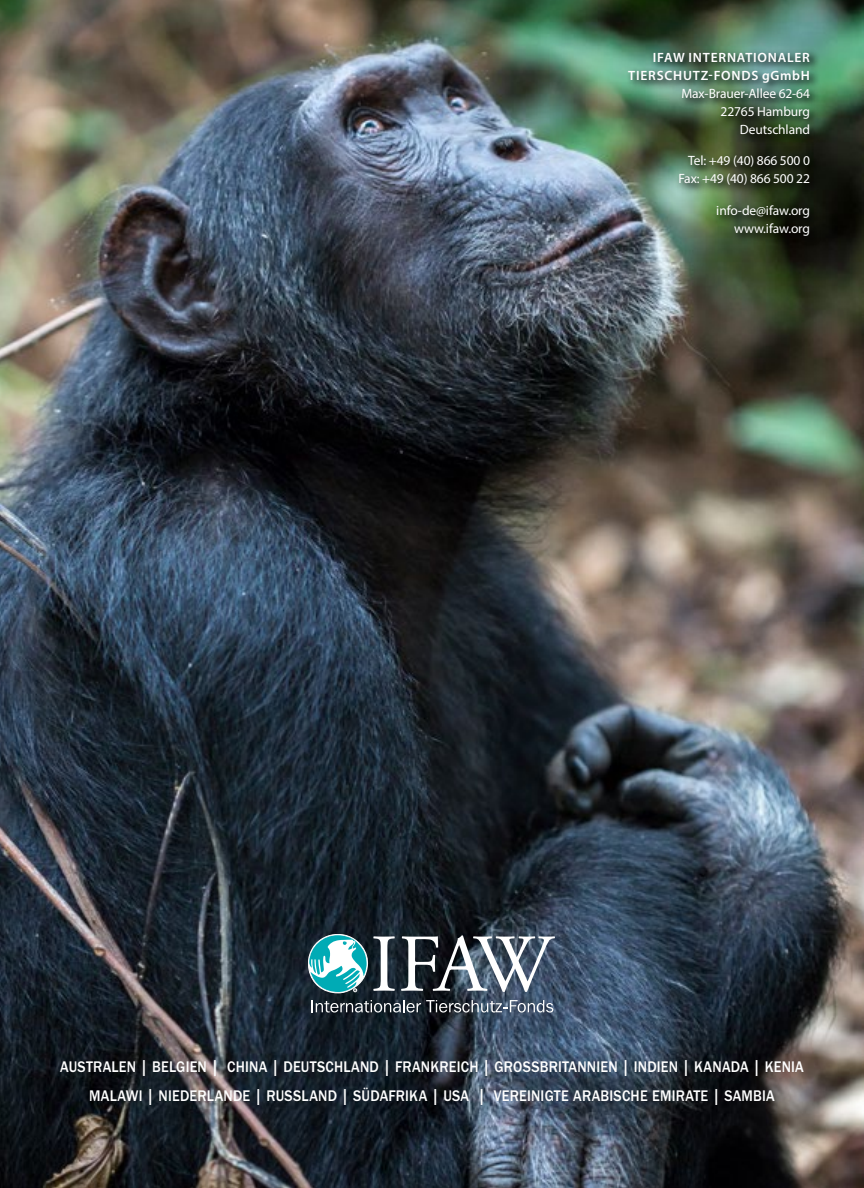
<style>
.page{position:relative;width:864px;height:1188px;background:#fff}
.page>*{position:absolute;margin:0;border:0;box-sizing:border-box;transform-origin:0 0}
.t1{font:500 15.9px/28.7px "Franklin Gothic";letter-spacing:.015em;color:#fff;text-align:center;scale:.9 1}
.t2{font:13.5px/18px "Myriad Pro";letter-spacing:-.01em;color:#fff;text-align:right}
.t3{font:600 13.5px/18px "Myriad Pro";letter-spacing:.06em;color:#fff;text-align:right}
</style>
<div class="page">
<img style="left:0;top:0;width:864px;height:1188px">
<svg style="left:308px;top:934px;width:87px;height:59px"></svg>
<svg style="left:401px;top:935px;width:154px;height:57px"></svg>
<svg style="left:311px;top:1000px;width:242px;height:13px;background:#5b646e"></svg>
<div style="left:624px;top:47px;width:197px;height:199px;background:#000;opacity:.75"></div>
<p class="t3" style="left:628px;top:48px;width:183px">IFAW INTERNATIONALER<br>TIERSCHUTZ-FONDS gGmbH</p>
<p class="t2" style="left:681px;top:84px;width:130px">Max-Brauer-Allee 62-64<br>22765 Hamburg<br>Deutschland</p>
<p class="t2" style="left:678px;top:152px;width:133px">Tel: +49 (40) 866 500 0<br>Fax: +49 (40) 866 500 22</p>
<p class="t2" style="left:716px;top:201px;width:95px">info-de@ifaw.org www.ifaw.org</p>
<p class="t1" style="left:60px;top:1053px;width:828px">AUSTRALEN | BELGIEN | CHINA | DEUTSCHLAND | FRANKREICH | GROSSBRITANNIEN | INDIEN | KANADA | KENIA<br>MALAWI | NIEDERLANDE | RUSSLAND | SÜDAFRIKA | USA | VEREINIGTE ARABISCHE EMIRATE | SAMBIA</p>
</div>
